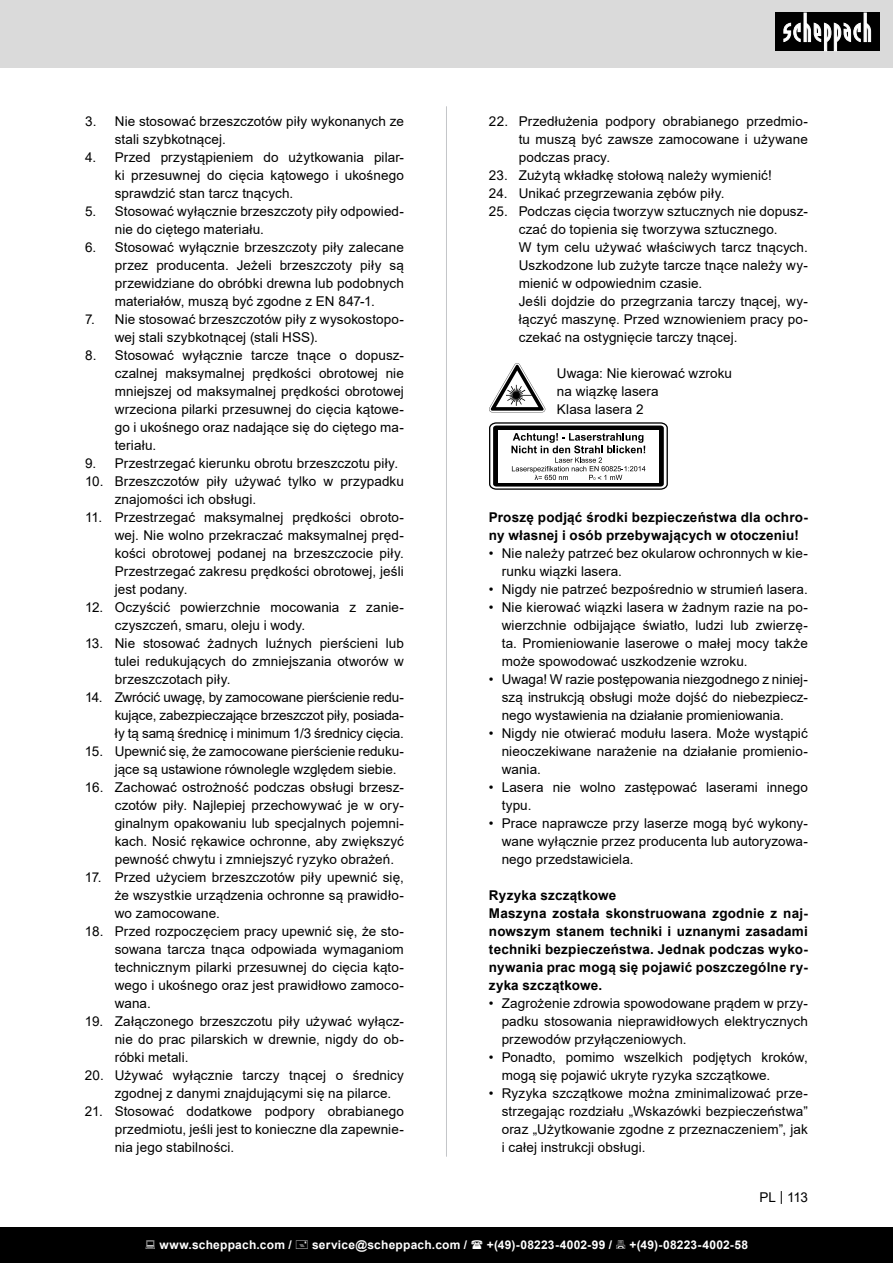
<style>
.page{position:relative;width:893px;height:1263px;background:#fff}
.page>*{position:absolute;margin:0;border:0;box-sizing:border-box;transform-origin:0 0}
.t1{font:13.5px/18px "Arial";letter-spacing:.005em;color:#000;text-align:justify}
.t2{font:700 13.5px/18px "Arial";letter-spacing:.015em;color:#000}
.t3{font:700 12px "Arial";letter-spacing:.02em;color:#fff}
</style>
<div class="page">
<div style="left:0;top:0;width:893px;height:67px;background:#dadada"></div>
<div style="left:0;top:1227px;width:893px;height:36px;background:#000"></div>
<div style="left:775px;top:13px;width:105px;height:38px;background:#000"></div>
<svg style="left:783px;top:13px;width:88px;height:38px"></svg>
<hr style="left:446px;top:106px;width:1px;height:1051px;background:#c4c6c9">
<svg style="left:489px;top:363px;width:56px;height:49px"></svg>
<svg style="left:489px;top:422px;width:179px;height:68px"></svg>
<p class="t1" style="left:115px;top:112px;width:291px;text-indent:-30px">3. Nie stosować brzeszczotów piły wykonanych ze stali szybkotnącej.</p>
<p class="t1" style="left:115px;top:148px;width:291px;text-indent:-30px">4. Przed przystąpieniem do użytkowania pilar&shy;ki przesuwnej do cięcia kątowego i ukośnego sprawdzić stan tarcz tnących.</p>
<p class="t1" style="left:115px;top:202px;width:291px;text-indent:-30px">5. Stosować wyłącznie brzeszczoty piły odpowied&shy;nie do ciętego materiału.</p>
<p class="t1" style="left:115px;top:238px;width:291px;text-indent:-30px">6. Stosować wyłącznie brzeszczoty piły zalecane przez producenta. Jeżeli brzeszczoty piły są przewidziane do obróbki drewna lub podobnych materiałów, muszą być zgodne z EN 847-1.</p>
<p class="t1" style="left:115px;top:310px;width:291px;text-indent:-30px">7. Nie stosować brzeszczotów piły z wysokostopo&shy;wej stali szybkotnącej (stali HSS).</p>
<p class="t1" style="left:115px;top:346px;width:291px;text-indent:-30px">8. Stosować wyłącznie tarcze tnące o dopusz&shy;czalnej maksymalnej prędkości obrotowej nie mniejszej od maksymalnej prędkości obrotowej wrzeciona pilarki przesuwnej do cięcia kątowe&shy;go i ukośnego oraz nadające się do ciętego ma&shy;teriału.</p>
<p class="t1" style="left:85px;top:454px;width:315px">9. Przestrzegać kierunku obrotu brzeszczotu piły.</p>
<p class="t1" style="left:115px;top:472px;width:291px;text-indent:-30px">10. Brzeszczotów piły używać tylko w przypadku znajomości ich obsługi.</p>
<p class="t1" style="left:115px;top:508px;width:291px;text-indent:-30px">11. Przestrzegać maksymalnej prędkości obroto&shy;wej. Nie wolno przekraczać maksymalnej pręd&shy;kości obrotowej podanej na brzeszczocie piły.<br>Przestrzegać zakresu prędkości obrotowej, jeśli jest podany.</p>
<p class="t1" style="left:115px;top:598px;width:291px;text-indent:-30px">12. Oczyścić powierzchnie mocowania z zanie&shy;czyszczeń, smaru, oleju i wody.</p>
<p class="t1" style="left:115px;top:634px;width:291px;text-indent:-30px">13. Nie stosować żadnych luźnych pierścieni lub tulei redukujących do zmniejszania otworów w brzeszczotach piły.</p>
<p class="t1" style="left:115px;top:688px;width:291px;text-indent:-30px">14. Zwrócić uwagę, by zamocowane pierścienie redu&shy;kujące, zabezpieczające brzeszczot piły, posiada&shy;ły tą samą średnicę i minimum 1/3 średnicy cięcia.</p>
<p class="t1" style="left:115px;top:742px;width:291px;text-indent:-30px">15. Upewnić się, że zamocowane pierścienie reduku&shy;jące są ustawione równolegle względem siebie.</p>
<p class="t1" style="left:115px;top:778px;width:291px;text-indent:-30px">16. Zachować ostrożność podczas obsługi brzesz&shy;czotów piły. Najlepiej przechowywać je w ory&shy;ginalnym opakowaniu lub specjalnych pojemni&shy;kach. Nosić rękawice ochronne, aby zwiększyć pewność chwytu i zmniejszyć ryzyko obrażeń.</p>
<p class="t1" style="left:115px;top:868px;width:291px;text-indent:-30px">17. Przed użyciem brzeszczotów piły upewnić się, że wszystkie urządzenia ochronne są prawidło&shy;wo zamocowane.</p>
<p class="t1" style="left:115px;top:922px;width:291px;text-indent:-30px">18. Przed rozpoczęciem pracy upewnić się, że sto&shy;sowana tarcza tnąca odpowiada wymaganiom technicznym pilarki przesuwnej do cięcia kąto&shy;wego i ukośnego oraz jest prawidłowo zamoco&shy;wana.</p>
<p class="t1" style="left:115px;top:1012px;width:291px;text-indent:-30px">19. Załączonego brzeszczotu piły używać wyłącz&shy;nie do prac pilarskich w drewnie, nigdy do ob&shy;róbki metali.</p>
<p class="t1" style="left:115px;top:1066px;width:291px;text-indent:-30px">20. Używać wyłącznie tarczy tnącej o średnicy zgodnej z danymi znajdującymi się na pilarce.</p>
<p class="t1" style="left:115px;top:1102px;width:291px;text-indent:-30px">21. Stosować dodatkowe podpory obrabianego przedmiotu, jeśli jest to konieczne dla zapewnie&shy;nia jego stabilności.</p>
<p class="t1" style="left:519px;top:112px;width:291px;text-indent:-30px">22. Przedłużenia podpory obrabianego przedmio&shy;tu muszą być zawsze zamocowane i używane podczas pracy.</p>
<p class="t1" style="left:489px;top:166px;width:285px">23. Zużytą wkładkę stołową należy wymienić!</p>
<p class="t1" style="left:489px;top:184px;width:237px">24. Unikać przegrzewania zębów piły.</p>
<p class="t1" style="left:519px;top:202px;width:291px;text-align:left;text-indent:-30px">25. Podczas cięcia tworzyw sztucznych nie dopusz&shy;czać do topienia się tworzywa sztucznego.<br>W tym celu używać właściwych tarcz tnących.<br>Uszkodzone lub zużyte tarcze tnące należy wy&shy;mienić w odpowiednim czasie.<br>Jeśli dojdzie do przegrzania tarczy tnącej, wy&shy;łączyć maszynę. Przed wznowieniem pracy po&shy;czekać na ostygnięcie tarczy tnącej.</p>
<p class="t1" style="left:557px;top:364px;width:176px;text-align:left">Uwaga: Nie kierować wzroku na wiązkę lasera<br>Klasa lasera 2</p>
<p class="t2" style="left:489px;top:508px;width:320px">Proszę podjąć środki bezpieczeństwa dla ochro&shy;ny własnej i osób przebywających w otoczeniu!</p>
<p class="t1" style="left:502px;top:544px;width:308px;text-indent:-13px">• Nie należy patrzeć bez okularow ochronnych w kie&shy;runku wiązki lasera.</p>
<p class="t1" style="left:489px;top:580px;width:320px">• Nigdy nie patrzeć bezpośrednio w strumień lasera.</p>
<p class="t1" style="left:502px;top:598px;width:308px;text-indent:-13px">• Nie kierować wiązki lasera w żadnym razie na po&shy;wierzchnie odbijające światło, ludzi lub zwierzę&shy;ta. Promieniowanie laserowe o małej mocy także może spowodować uszkodzenie wzroku.</p>
<p class="t1" style="left:502px;top:670px;width:308px;text-indent:-13px">• Uwaga! W razie postępowania niezgodnego z niniej&shy;szą instrukcją obsługi może dojść do niebezpiecz&shy;nego wystawienia na działanie promieniowania.</p>
<p class="t1" style="left:502px;top:724px;width:308px;text-indent:-13px">• Nigdy nie otwierać modułu lasera. Może wystąpić nieoczekiwane narażenie na działanie promienio&shy;wania.</p>
<p class="t1" style="left:502px;top:778px;width:308px;text-indent:-13px">• Lasera nie wolno zastępować laserami innego typu.</p>
<p class="t1" style="left:502px;top:814px;width:308px;text-indent:-13px">• Prace naprawcze przy laserze mogą być wykony&shy;wane wyłącznie przez producenta lub autoryzowa&shy;nego przedstawiciela.</p>
<p class="t2" style="left:489px;top:886px;width:320px">Ryzyka szczątkowe<br>Maszyna została skonstruowana zgodnie z naj&shy;nowszym stanem techniki i uznanymi zasadami techniki bezpieczeństwa. Jednak podczas wyko&shy;nywania prac mogą się pojawić poszczególne ry&shy;zyka szczątkowe.</p>
<p class="t1" style="left:502px;top:994px;width:308px;text-indent:-13px">• Zagrożenie zdrowia spowodowane prądem w przy&shy;padku stosowania nieprawidłowych elektrycznych przewodów przyłączeniowych.</p>
<p class="t1" style="left:502px;top:1048px;width:308px;text-indent:-13px">• Ponadto, pomimo wszelkich podjętych kroków, mogą się pojawić ukryte ryzyka szczątkowe.</p>
<p class="t1" style="left:502px;top:1084px;width:308px;text-indent:-13px">• Ryzyka szczątkowe można zminimalizować prze&shy;strzegając rozdziału „Wskazówki bezpieczeństwa” oraz „Użytkowanie zgodne z przeznaczeniem”, jak i całej instrukcji obsługi.</p>
<p class="t1" style="left:759px;top:1188px;width:50px">PL | 113</p>
<p class="t3" style="left:159px;top:1236px;width:134px">www.scheppach.com /</p>
<p class="t3" style="left:312px;top:1236px;width:157px">service@scheppach.com /</p>
<p class="t3" style="left:487px;top:1236px;width:127px">+(49)-08223-4002-99 /</p>
<p class="t3" style="left:629px;top:1236px;width:120px">+(49)-08223-4002-58</p>
</div>
